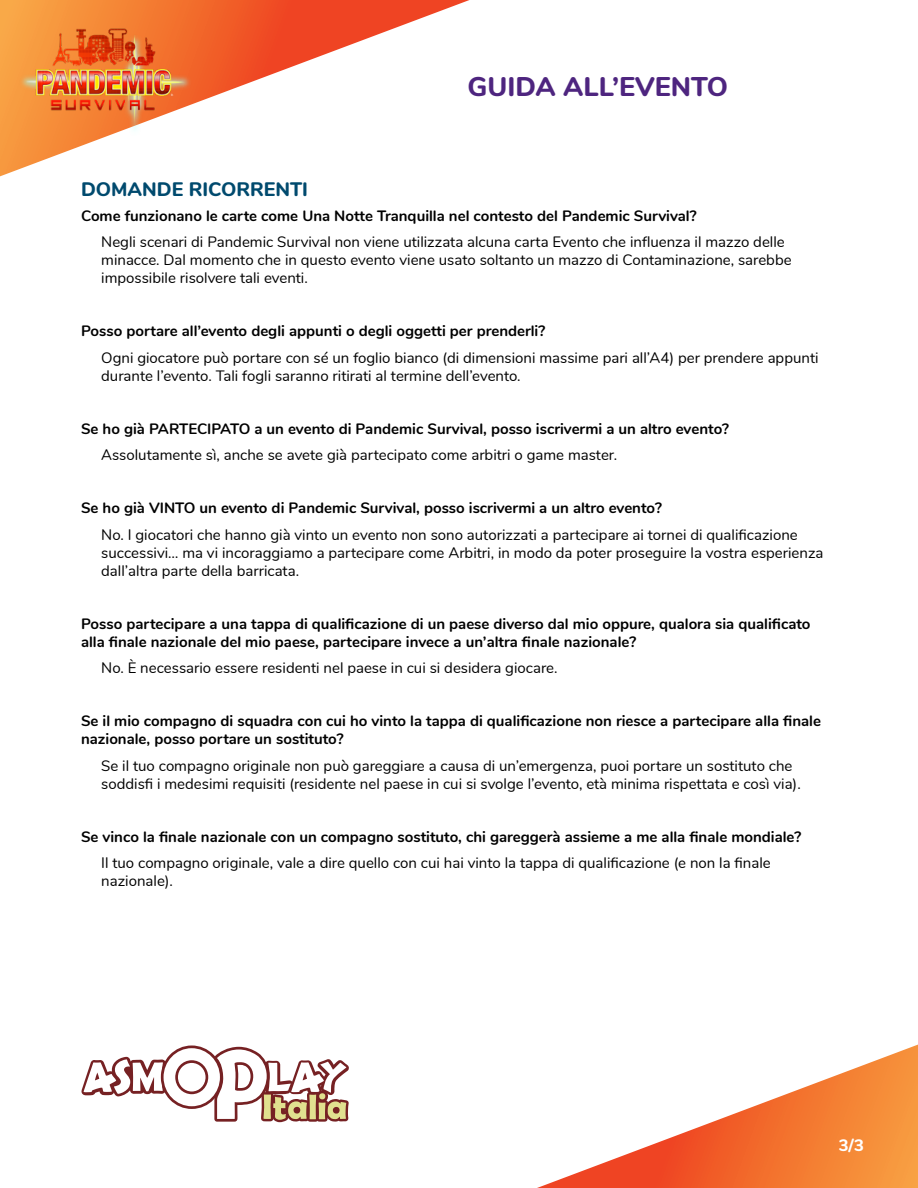
<style>
.page{position:relative;width:918px;height:1188px;background:#fff}
.page>*{position:absolute;margin:0;border:0;box-sizing:border-box;transform-origin:0 0}
.t1{font:800 27px "Nunito";color:#4e257f}
.t2{font:800 19.5px "Nunito";color:#004a6e}
.t3{font:800 16.5px "Nunito";color:#fff}
.t4{font:15px/18px "Nunito";color:#000}
.t5{font:700 15px/18px "Nunito";color:#000}
</style>
<div class="page">
<svg style="left:537px;top:1044px;width:381px;height:144px"></svg>
<svg style="left:0;top:0;width:469px;height:177px"></svg>
<img style="left:1px;top:0;width:209px;height:153px">
<svg style="left:81px;top:1046px;width:268px;height:76px"></svg>
<h1 class="t1" style="left:467px;top:67px;width:262px">GUIDA ALL’EVENTO</h1>
<h2 class="t2" style="left:81px;top:175px;width:229px">DOMANDE RICORRENTI</h2>
<p class="t5" style="left:81px;top:205px;width:617px">Come funzionano le carte come Una Notte Tranquilla nel contesto del Pandemic Survival?</p>
<p class="t4" style="left:101px;top:232px;width:692px">Negli scenari di Pandemic Survival non viene utilizzata alcuna carta Evento che influenza il mazzo delle minacce. Dal momento che in questo evento viene usato soltanto un mazzo di Contaminazione, sarebbe impossibile risolvere tali eventi.</p>
<p class="t5" style="left:81px;top:321px;width:466px">Posso portare all’evento degli appunti o degli oggetti per prenderli?</p>
<p class="t4" style="left:101px;top:347px;width:719px">Ogni giocatore può portare con sé un foglio bianco (di dimensioni massime pari all’A4) per prendere appunti durante l’evento. Tali fogli saranno ritirati al termine dell’evento.</p>
<p class="t5" style="left:81px;top:418px;width:650px">Se ho già PARTECIPATO a un evento di Pandemic Survival, posso iscrivermi a un altro evento?</p>
<p class="t4" style="left:101px;top:445px;width:518px">Assolutamente sì, anche se avete già partecipato come arbitri o game master.</p>
<p class="t5" style="left:81px;top:498px;width:582px">Se ho già VINTO un evento di Pandemic Survival, posso iscrivermi a un altro evento?</p>
<p class="t4" style="left:101px;top:525px;width:724px">No. I giocatori che hanno già vinto un evento non sono autorizzati a partecipare ai tornei di qualificazione successivi… ma vi incoraggiamo a partecipare come Arbitri, in modo da poter proseguire la vostra esperienza dall’altra parte della barricata.</p>
<p class="t5" style="left:81px;top:613px;width:731px">Posso partecipare a una tappa di qualificazione di un paese diverso dal mio oppure, qualora sia qualificato alla finale nazionale del mio paese, partecipare invece a un’altra finale nazionale?</p>
<p class="t4" style="left:101px;top:658px;width:458px">No. È necessario essere residenti nel paese in cui si desidera giocare.</p>
<p class="t5" style="left:81px;top:711px;width:742px">Se il mio compagno di squadra con cui ho vinto la tappa di qualificazione non riesce a partecipare alla finale nazionale, posso portare un sostituto?</p>
<p class="t4" style="left:101px;top:756px;width:701px">Se il tuo compagno originale non può gareggiare a causa di un’emergenza, puoi portare un sostituto che soddisfi i medesimi requisiti (residente nel paese in cui si svolge l’evento, età minima rispettata e così via).</p>
<p class="t5" style="left:81px;top:827px;width:722px">Se vinco la finale nazionale con un compagno sostituto, chi gareggerà assieme a me alla finale mondiale?</p>
<p class="t4" style="left:101px;top:853px;width:671px">Il tuo compagno originale, vale a dire quello con cui hai vinto la tappa di qualificazione (e non la finale nazionale).</p>
<p class="t3" style="left:839px;top:1133px;width:27px">3/3</p>
</div>
